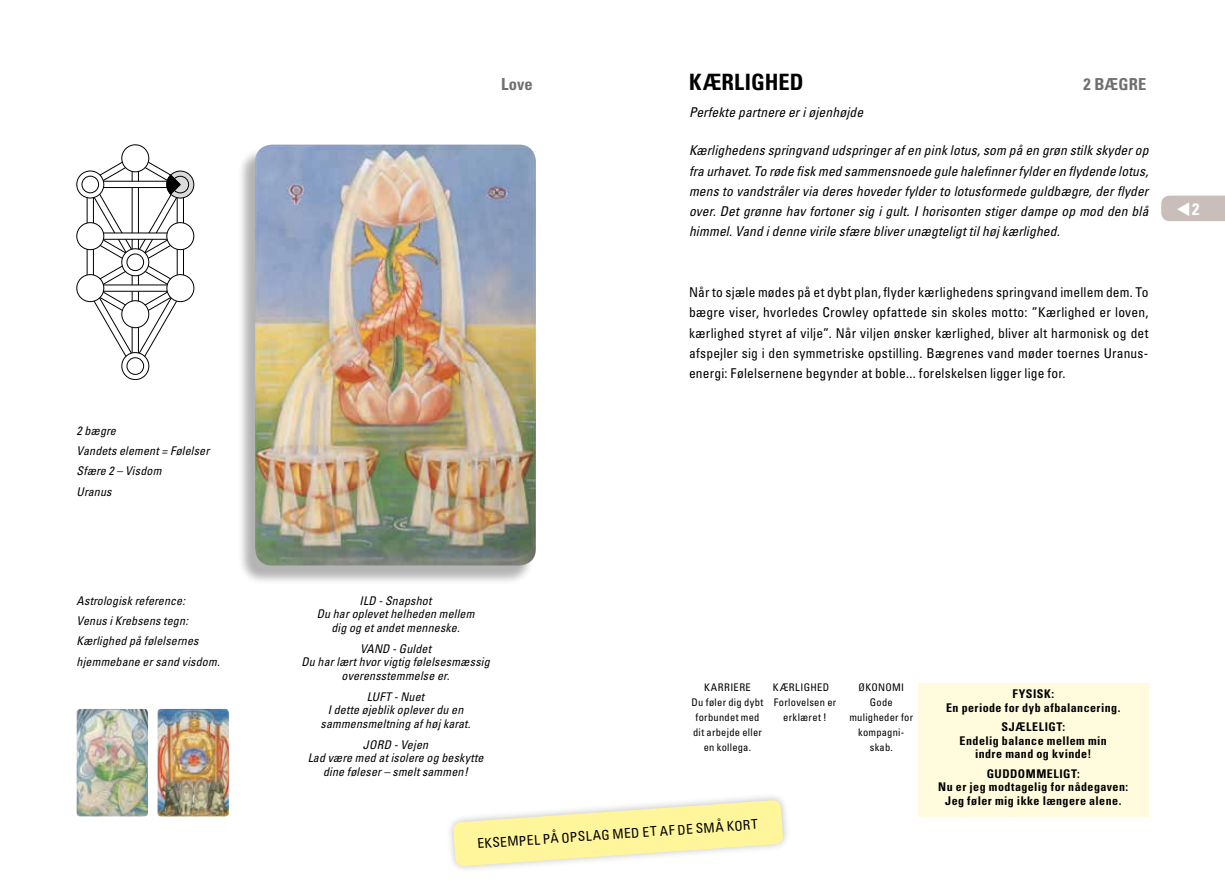
<style>
.page{position:relative;width:1225px;height:893px;background:#fff}
.page>*{position:absolute;margin:0;border:0;box-sizing:border-box;transform-origin:0 0}
.t1{font:700 condensed 22.5px "Univers";letter-spacing:.005em;color:#000}
.t2{font:700 condensed 16.5px "Univers";letter-spacing:.01em;color:#706f6f}
.t3{font:700 condensed 16.5px "Univers";color:#fff}
.t4{font:condensed 13.5px/20.2px "Univers";letter-spacing:.01em;color:#000;text-align:justify}
.t5{font:italic condensed 13.5px/20.2px "Univers";letter-spacing:.01em;color:#000;text-align:justify}
.t6{font:italic condensed 12px/13.5px "Univers";letter-spacing:.015em;color:#000;text-align:center}
.t7{font:700 condensed 12px/13.5px "Univers";letter-spacing:.035em;color:#000;text-align:center}
.t8{font:condensed 10.5px/15px "Univers";letter-spacing:.025em;color:#000;text-align:center}
.t9{font:condensed 10.5px "Univers";letter-spacing:.045em;color:#000}
</style>
<div class="page">
<div style="left:237px;top:148px;width:297px;height:437px;background:#000;opacity:.3"></div>
<img style="left:255px;top:145px;width:281px;height:421px">
<svg style="left:122px;top:353px;width:27px;height:27px"></svg>
<div style="left:122px;top:352px;width:27px;height:28px;border:1px solid #000;border-radius:50%"></div>
<div style="left:122px;top:145px;width:27px;height:27px;border:1px solid #000;border-radius:50%"></div>
<div style="left:77px;top:274px;width:27px;height:28px;border:1px solid #000;border-radius:50%"></div>
<svg style="left:167px;top:275px;width:27px;height:27px"></svg>
<div style="left:167px;top:274px;width:27px;height:28px;border:1px solid #000;border-radius:50%"></div>
<div style="left:77px;top:222px;width:27px;height:28px;border:1px solid #000;border-radius:50%"></div>
<svg style="left:77px;top:171px;width:27px;height:27px"></svg>
<div style="left:77px;top:171px;width:27px;height:27px;border:1px solid #000;border-radius:50%"></div>
<svg style="left:167px;top:223px;width:27px;height:27px"></svg>
<div style="left:167px;top:222px;width:27px;height:28px;border:1px solid #000;border-radius:50%"></div>
<svg style="left:167px;top:171px;width:27px;height:27px"></svg>
<div style="left:167px;top:171px;width:27px;height:27px;border:1px solid #000;border-radius:50%"></div>
<svg style="left:82px;top:176px;width:17px;height:17px"></svg>
<div style="left:82px;top:176px;width:17px;height:17px;border:1px solid #000;border-radius:50%"></div>
<svg style="left:87px;top:155px;width:102px;height:213px"></svg>
<div style="left:127px;top:358px;width:17px;height:16px;background:#fff;border-radius:50%"></div>
<div style="left:127px;top:357px;width:17px;height:18px;border:1px solid #000;border-radius:50%"></div>
<div style="left:918px;top:683px;width:230px;height:133px;background:#fffbdc"></div>
<div style="left:1161px;top:196px;width:64px;height:25px;background:#cabeba"></div>
<img style="left:77px;top:709px;width:71px;height:107px">
<img style="left:157px;top:709px;width:72px;height:107px">
<svg style="left:453px;top:800px;width:330px;height:67px"></svg>
<p class="t6" style="left:77px;top:420px;width:134px;line-height:20.2px;text-align:left">2 bægre<br>Vandets element = Følelser<br>Sfære 2 – Visdom<br>Uranus</p>
<p class="t6" style="left:77px;top:590px;width:145px;line-height:20.2px;text-align:left">Astrologisk reference:<br>Venus i Krebsens tegn:<br>Kærlighed på følelsernes hjemmebane er sand visdom.</p>
<h2 class="t2" style="left:501px;top:74px;width:33px">Love</h2>
<h1 class="t1" style="left:689px;top:68px;width:116px">KÆRLIGHED</h1>
<h2 class="t2" style="left:1083px;top:74px;width:64px">2 BÆGRE</h2>
<p class="t5" style="left:689px;top:102px;width:175px">Perfekte partnere er i øjenhøjde</p>
<p class="t5" style="left:689px;top:140px;width:461px">Kærlighedens springvand udspringer af en pink lotus, som på en grøn stilk skyder op fra urhavet. To røde fisk med sammensnoede gule halefinner fylder en flydende lotus, mens to vandstråler via deres hoveder fylder to lotusformede guldbægre, der flyder over. Det grønne hav fortoner sig i gult. I horisonten stiger dampe op mod den blå himmel. Vand i denne virile sfære bliver unægteligt til høj kærlighed.</p>
<p class="t4" style="left:689px;top:282px;width:461px">Når to sjæle mødes på et dybt plan, flyder kærlighedens springvand imellem dem. To bægre viser, hvorledes Crowley opfattede sin skoles motto: ”Kærlighed er loven, kærlighed styret af vilje”. Når viljen ønsker kærlighed, bliver alt harmonisk og det afspejler sig i den symmetriske opstilling. Bægrenes vand møder toernes Uranus&shy;energi: Følelsernene begynder at boble... forelskelsen ligger lige for.</p>
<h2 class="t3" style="left:1176px;top:199px;width:25px">▼2</h2>
<p class="t6" style="left:317px;top:594px;width:159px">ILD - Snapshot<br>Du har oplevet helheden mellem dig og et andet menneske.</p>
<p class="t6" style="left:301px;top:642px;width:190px">VAND - Guldet<br>Du har lært hvor vigtig følelsesmæssig overensstemmelse er.</p>
<p class="t6" style="left:320px;top:690px;width:152px">LUFT - Nuet<br>I dette øjeblik oplever du en sammensmeltning af høj karat.</p>
<p class="t6" style="left:308px;top:738px;width:177px">JORD - Vejen<br>Lad være med at isolere og beskytte dine føleser – smelt sammen!</p>
<p class="t8" style="left:691px;top:680px;width:73px">KARRIERE<br>Du føler dig dybt forbundet med dit arbejde eller en kollega.</p>
<p class="t9" style="left:773px;top:681px;width:58px">KÆRLIGHED</p>
<p class="t8" style="left:773px;top:695px;width:64px">Forlovelsen er</p>
<p class="t8" style="left:783px;top:710px;width:45px">erklæret !</p>
<p class="t8" style="left:849px;top:680px;width:65px">ØKONOMI<br>Gode muligheder for kompagni&shy;skab.</p>
<p class="t4" style="left:477px;top:833px;width:282px;rotate:-4deg">EKSEMPEL PÅ OPSLAG MED ET AF DE SMÅ KORT</p>
<p class="t7" style="left:946px;top:687px;width:176px">FYSISK:<br>En periode for dyb afbalancering.</p>
<p class="t7" style="left:959px;top:720px;width:149px">SJÆLELIGT:<br>Endelig balance mellem min indre mand og kvinde!</p>
<p class="t7" style="left:938px;top:766px;width:191px">GUDDOMMELIGT:<br>Nu er jeg modtagelig for nådegaven:<br>Jeg føler mig ikke længere alene.</p>
</div>
